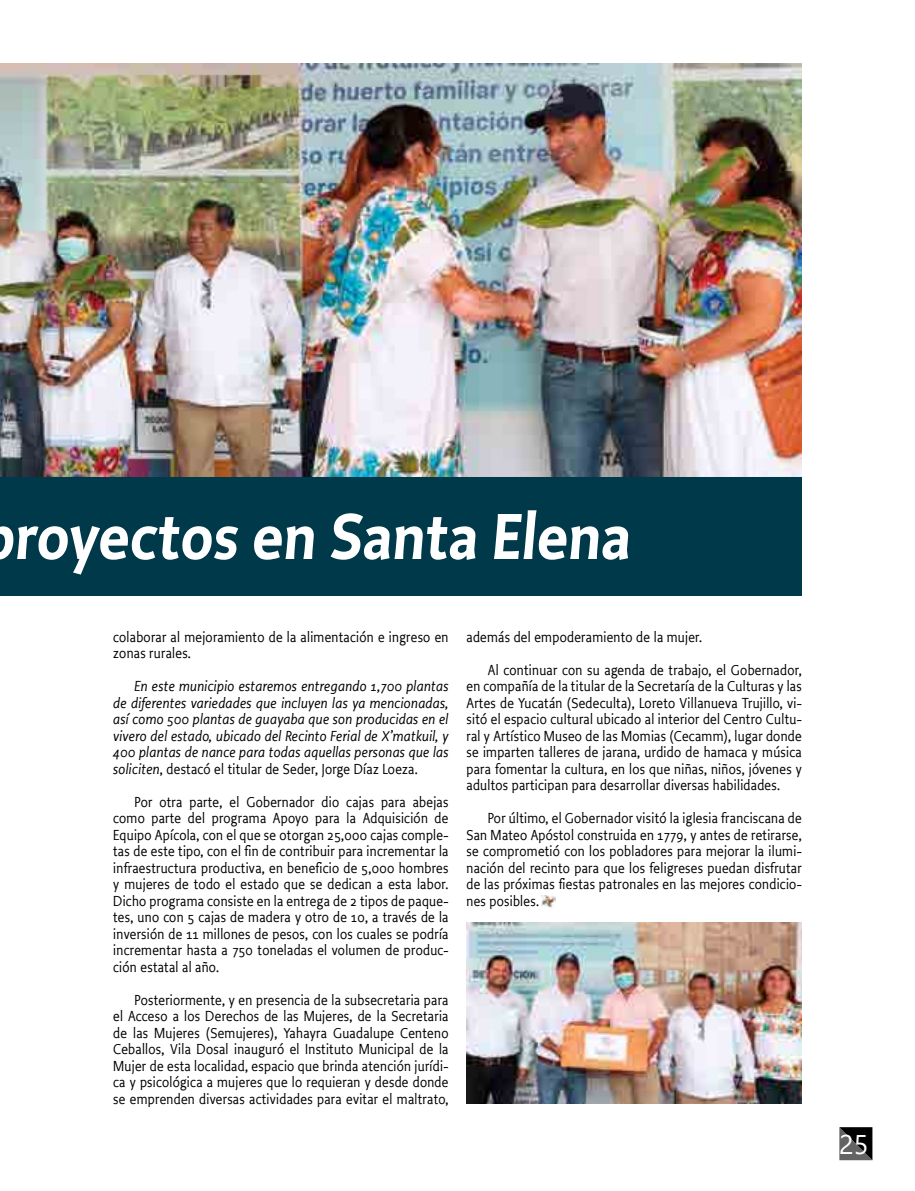
<style>
.page{position:relative;width:915px;height:1191px;background:#fff}
.page>*{position:absolute;margin:0;border:0;box-sizing:border-box;transform-origin:0 0}
.t1{font:600 67.5px "Productus";color:#fff}
.t2{font:27px "Segoe UI";color:#fff}
.t3{font:15px/16.5px "Productus";letter-spacing:.02em;color:#000;text-align:justify}
.t4{font:italic 15px/16.5px "Productus";letter-spacing:.02em;color:#000;text-align:justify}
.s1{font-style:normal}
</style>
<div class="page">
<div style="left:0;top:476px;width:801px;height:119px;background:#003949"></div>
<img style="left:541px;top:895px;width:14px;height:13px">
<img style="left:0;top:64px;width:801px;height:412px">
<img style="left:466px;top:922px;width:335px;height:181px">
<svg style="left:839px;top:1127px;width:33px;height:33px"></svg>
<h1 class="t1" style="left:14px;top:494px;width:624px">royectos en Santa Elena</h1>
<p class="t3" style="left:113px;top:628px;width:336px">colaborar al mejoramiento de la alimentación e ingreso en zonas rurales.</p>
<p class="t4" style="left:113px;top:678px;width:337px;text-indent:21px">En este municipio estaremos entregando 1,700 plantas de diferentes variedades que incluyen las ya mencionadas, así como 500 plantas de guayaba que son producidas en el vivero del estado, ubicado del Recinto Ferial de X’matkuil, y 400 plantas de nance para todas aquellas personas que las soliciten<span class="s1">, destacó el titular de Seder, Jorge Díaz Loeza.</span></p>
<p class="t3" style="left:113px;top:793px;width:336px;text-indent:21px">Por otra parte, el Gobernador dio cajas para abejas como parte del programa Apoyo para la Adquisición de Equipo Apícola, con el que se otorgan 25,000 cajas comple&shy;tas de este tipo, con el fin de contribuir para incrementar la infraestructura productiva, en beneficio de 5,000 hombres y mujeres de todo el estado que se dedican a esta labor.<br>Dicho programa consiste en la entrega de 2 tipos de paque&shy;tes, uno con 5 cajas de madera y otro de 10, a través de la inversión de 11 millones de pesos, con los cuales se podría incrementar hasta a 750 toneladas el volumen de produc&shy;ción estatal al año.</p>
<p class="t3" style="left:113px;top:991px;width:336px;text-indent:21px">Posteriormente, y en presencia de la subsecretaria para el Acceso a los Derechos de las Mujeres, de la Secretaria de las Mujeres (Semujeres), Yahayra Guadalupe Centeno Ceballos, Vila Dosal inauguró el Instituto Municipal de la Mujer de esta localidad, espacio que brinda atención jurídi&shy;ca y psicológica a mujeres que lo requieran y desde donde se emprenden diversas actividades para evitar el maltrato,</p>
<p class="t3" style="left:466px;top:628px;width:237px">además del empoderamiento de la mujer.</p>
<p class="t3" style="left:466px;top:661px;width:336px;text-indent:21px">Al continuar con su agenda de trabajo, el Gobernador, en compañía de la titular de la Secretaría de la Culturas y las Artes de Yucatán (Sedeculta), Loreto Villanueva Trujillo, vi&shy;sitó el espacio cultural ubicado al interior del Centro Cultu&shy;ral y Artístico Museo de las Momias (Cecamm), lugar donde se imparten talleres de jarana, urdido de hamaca y música para fomentar la cultura, en los que niñas, niños, jóvenes y adultos participan para desarrollar diversas habilidades.</p>
<p class="t3" style="left:466px;top:810px;width:336px;text-indent:21px">Por último, el Gobernador visitó la iglesia franciscana de San Mateo Apóstol construida en 1779, y antes de retirarse, se comprometió con los pobladores para mejorar la ilumi&shy;nación del recinto para que los feligreses puedan disfrutar de las próximas fiestas patronales en las mejores condicio&shy;nes posibles.</p>
<h2 class="t2" style="left:838px;top:1118px;width:31px">25</h2>
</div>
